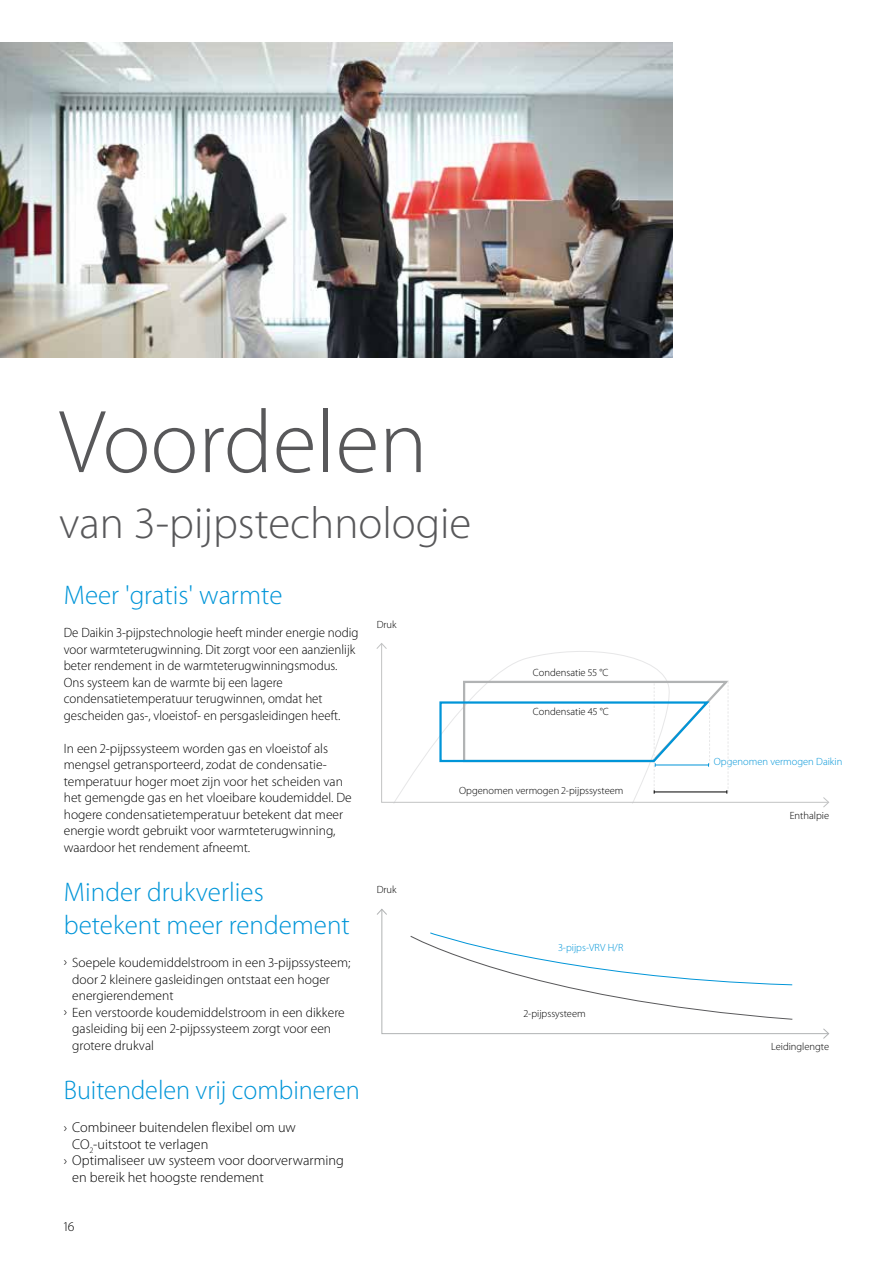
<style>
.page{position:relative;width:893px;height:1263px;background:#fff}
.page>*{position:absolute;margin:0;border:0;box-sizing:border-box;transform-origin:0 0}
.t1{font:300 90px "Myriad Pro";color:#58585a}
.t2{font:300 45px "Myriad Pro";color:#58585a}
.t3{font:300 27px/33px "Myriad Pro";color:#0095d8}
.t4{font:300 14.25px "Myriad Pro";color:#000}
.t5{font:300 13.5px/16.5px "Myriad Pro";color:#000}
.t6{font:300 13.5px/16.5px "Myriad Pro";color:#000;scale:.96 1}
.t7{font:300 10.5px "Myriad Pro";color:#000}
.t8{font:300 10.5px "Myriad Pro";color:#0095d8}
.s1{font-size:13.5px}
</style>
<div class="page">
<svg style="left:396px;top:1034px;width:401px;height:1px"></svg>
<svg style="left:381px;top:915px;width:441px;height:119px"></svg>
<svg style="left:377px;top:908px;width:10px;height:7px"></svg>
<svg style="left:822px;top:1028px;width:8px;height:11px"></svg>
<svg style="left:381px;top:650px;width:441px;height:153px"></svg>
<svg style="left:376px;top:643px;width:11px;height:7px"></svg>
<svg style="left:822px;top:797px;width:7px;height:11px"></svg>
<svg style="left:438px;top:680px;width:293px;height:114px"></svg>
<img style="left:0;top:43px;width:673px;height:314px">
<h1 class="t1" style="left:59px;top:393px;width:370px">Voordelen</h1>
<h2 class="t2" style="left:59px;top:498px;width:414px">van 3-pijpstechnologie</h2>
<h3 class="t3" style="left:64px;top:579px;width:220px">Meer 'gratis' warmte</h3>
<p class="t6" style="left:64px;top:625px;width:309px">De Daikin 3-pijpstechnologie heeft minder energie nodig voor warmteterugwinning. Dit zorgt voor een aanzienlijk beter rendement in de warmteterugwinningsmodus.<br>Ons systeem kan de warmte bij een lagere condensatietemperatuur terugwinnen, omdat het gescheiden gas-, vloeistof- en persgasleidingen heeft.</p>
<p class="t5" style="left:64px;top:740px;width:289px">In een 2-pijpssysteem worden gas en vloeistof als mengsel getransporteerd, zodat de condensatie&shy;temperatuur hoger moet zijn voor het scheiden van het gemengde gas en het vloeibare koudemiddel. De hogere condensatietemperatuur betekent dat meer energie wordt gebruikt voor warmteterugwinning, waardoor het rendement afneemt.</p>
<h3 class="t3" style="left:64px;top:876px;width:288px">Minder drukverlies betekent meer rendement</h3>
<p class="t5" style="left:72px;top:955px;width:280px">Soepele koudemiddelstroom in een 3-pijpssysteem; door 2 kleinere gasleidingen ontstaat een hoger energierendement<br>Een verstoorde koudemiddelstroom in een dikkere gasleiding bij een 2-pijpssysteem zorgt voor een grotere drukval</p>
<h3 class="t3" style="left:64px;top:1074px;width:297px">Buitendelen vrij combineren</h3>
<p class="t4" style="left:64px;top:1119px;width:234px"><span class="s1">›</span> Combineer buitendelen flexibel om uw</p>
<p class="t4" style="left:72px;top:1136px;width:138px">CO<sub>2</sub>-uitstoot te verlagen</p>
<p class="t4" style="left:64px;top:1152px;width:282px"><span class="s1">›</span> Optimaliseer uw systeem voor doorverwarming</p>
<p class="t4" style="left:72px;top:1169px;width:193px">en bereik het hoogste rendement</p>
<p class="t5" style="left:64px;top:1219px;width:12px">16</p>
<p class="t7" style="left:377px;top:619px;width:21px">Druk</p>
<p class="t7" style="left:377px;top:884px;width:21px">Druk</p>
<p class="t7" style="left:533px;top:667px;width:77px">Condensatie 55 °C</p>
<p class="t7" style="left:533px;top:706px;width:77px">Condensatie 45 °C</p>
<p class="t7" style="left:459px;top:784px;width:166px">Opgenomen vermogen 2-pijpssysteem</p>
<p class="t8" style="left:558px;top:941px;width:66px">3-pijps-VRV H/R</p>
<p class="t7" style="left:524px;top:1007px;width:63px">2-pijpssysteem</p>
<p class="t8" style="left:714px;top:756px;width:130px">Opgenomen vermogen Daikin</p>
<p class="t7" style="left:790px;top:809px;width:41px">Enthalpie</p>
<p class="t7" style="left:771px;top:1040px;width:59px">Leidinglengte</p>
</div>
